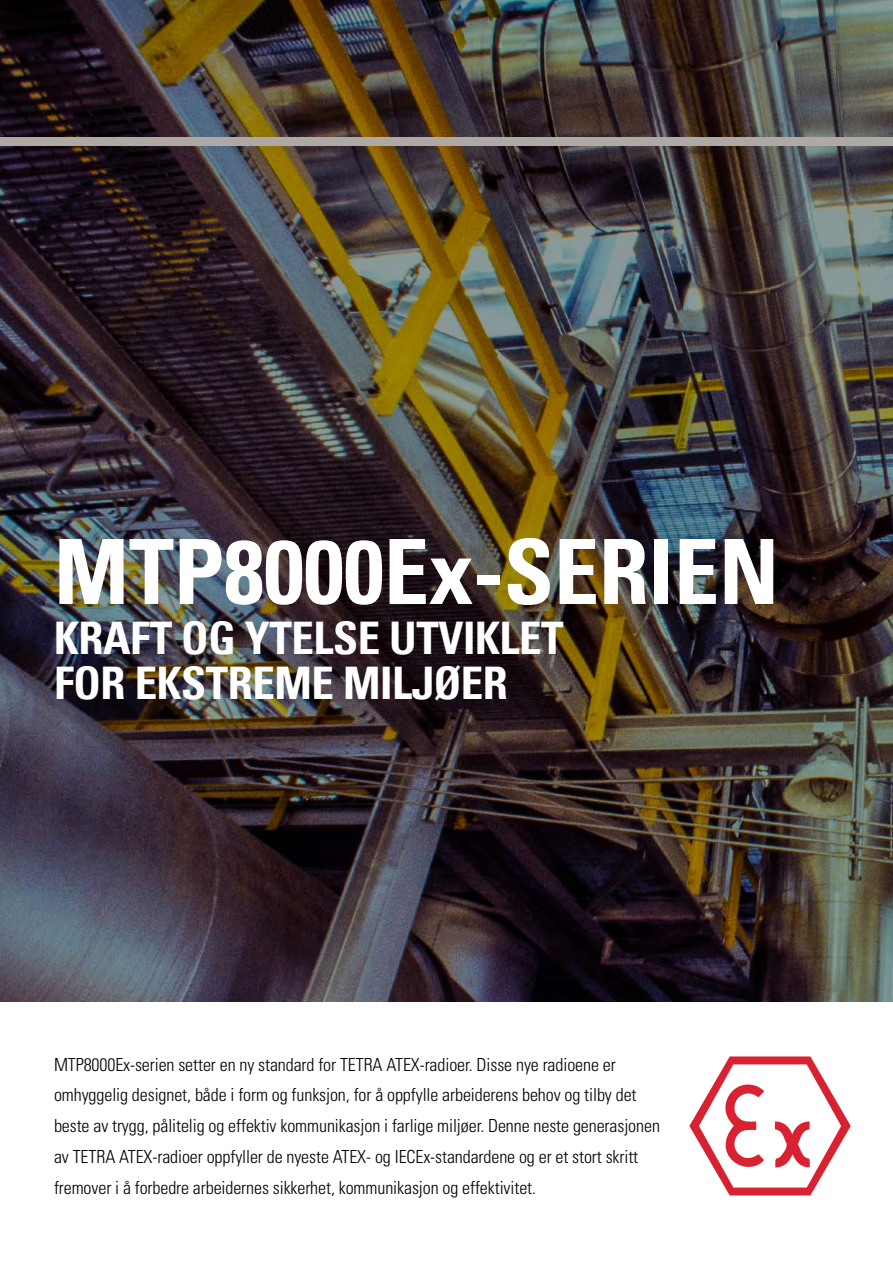
<style>
.page{position:relative;width:893px;height:1263px;background:#fff}
.page>*{position:absolute;margin:0;border:0;box-sizing:border-box;transform-origin:0 0}
.t1{font:700 condensed 90px "Univers LT";color:#fff}
.t2{font:700 condensed 45px/45px "Univers LT";letter-spacing:-.01em;color:#fff}
.t3{font:300 condensed 18px/30.8px "Univers";letter-spacing:-.005em;color:#000}
</style>
<div class="page">
<img style="left:0;top:0;width:893px;height:1001px">
<div style="left:0;top:137px;width:893px;height:8px;background:#afa9a6"></div>
<svg style="left:689px;top:1056px;width:162px;height:139px"></svg>
<h1 class="t1" style="left:54px;top:517px;width:726px">MTP8000Ex-SERIEN</h1>
<h2 class="t2" style="left:54px;top:616px;width:511px">KRAFT OG YTELSE UTVIKLET<br>FOR EKSTREME MILJØER</h2>
<p class="t3" style="left:54px;top:1049px;width:607px">MTP8000Ex-serien setter en ny standard for TETRA ATEX-radioer. Disse nye radioene er omhyggelig designet, både i form og funksjon, for å oppfylle arbeiderens behov og tilby det beste av trygg, pålitelig og effektiv kommunikasjon i farlige miljøer. Denne neste generasjonen av TETRA ATEX-radioer oppfyller de nyeste ATEX- og IECEx-standardene og er et stort skritt fremover i å forbedre arbeidernes sikkerhet, kommunikasjon og effektivitet.</p>
</div>
